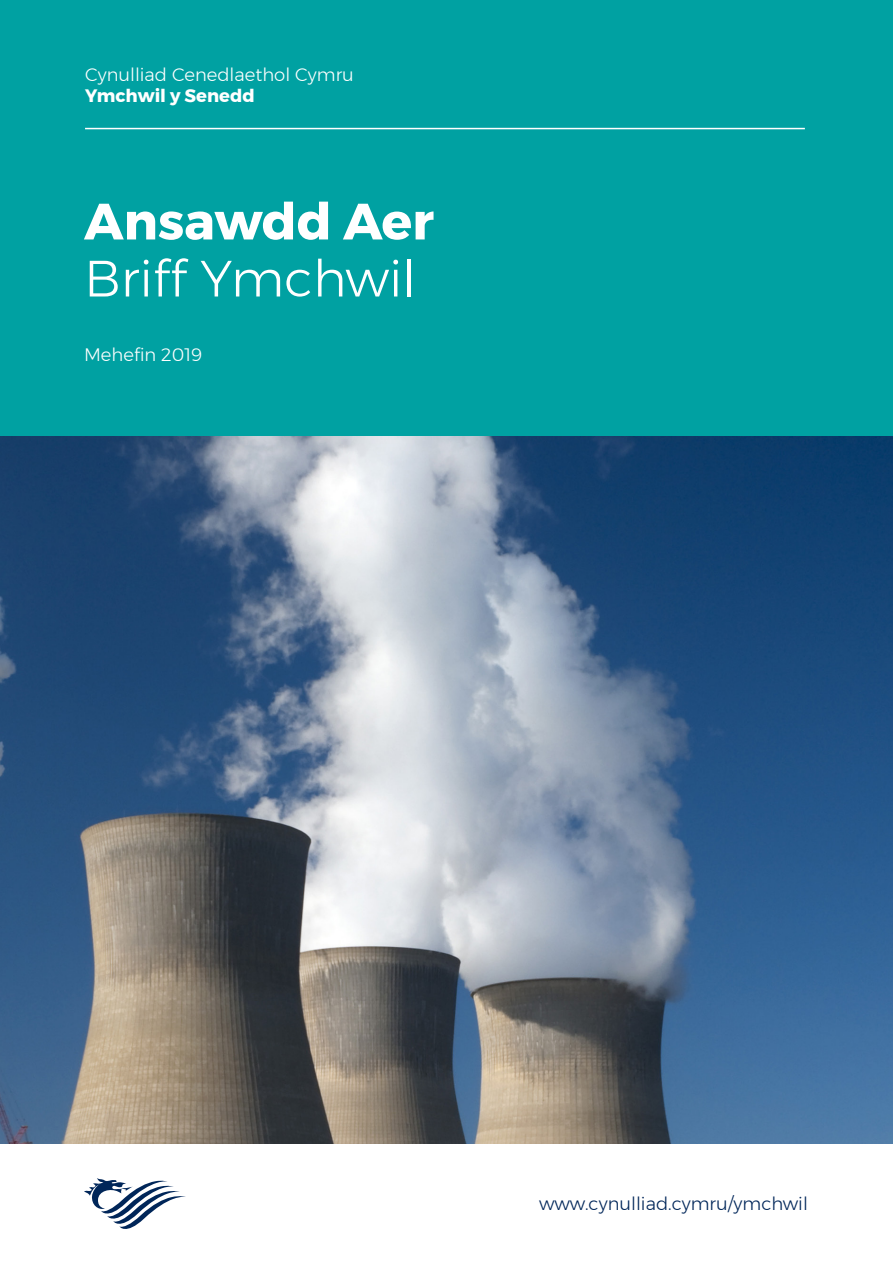
<style>
.page{position:relative;width:893px;height:1263px;background:#fff}
.page>*{position:absolute;margin:0;border:0;box-sizing:border-box;transform-origin:0 0}
.t1{font:300 51px "Montserrat";color:#fff}
.t2{font:700 51px "Montserrat";color:#fff}
.t3{font:300 18px "Montserrat";color:#fff}
.t4{font:300 18px "Montserrat";color:#002659}
.t5{font:700 18px "Montserrat";color:#fff}
</style>
<div class="page">
<div style="left:0;top:0;width:893px;height:1144px;background:#00a1a2"></div>
<hr style="left:85px;top:128px;width:720px;height:1px;background:#fff">
<svg style="left:84px;top:1178px;width:102px;height:51px"></svg>
<img style="left:0;top:436px;width:893px;height:708px">
<p class="t3" style="left:85px;top:61px;width:270px">Cynulliad Cenedlaethol Cymru</p>
<p class="t5" style="left:85px;top:81px;width:171px">Ymchwil y Senedd</p>
<h1 class="t2" style="left:84px;top:180px;width:351px">Ansawdd Aer</h1>
<h1 class="t1" style="left:84px;top:240px;width:334px">Briff Ymchwil</h1>
<p class="t3" style="left:84px;top:341px;width:120px">Mehefin 2019</p>
<p class="t4" style="left:539px;top:1190px;width:270px">www.cynulliad.cymru/ymchwil</p>
</div>
